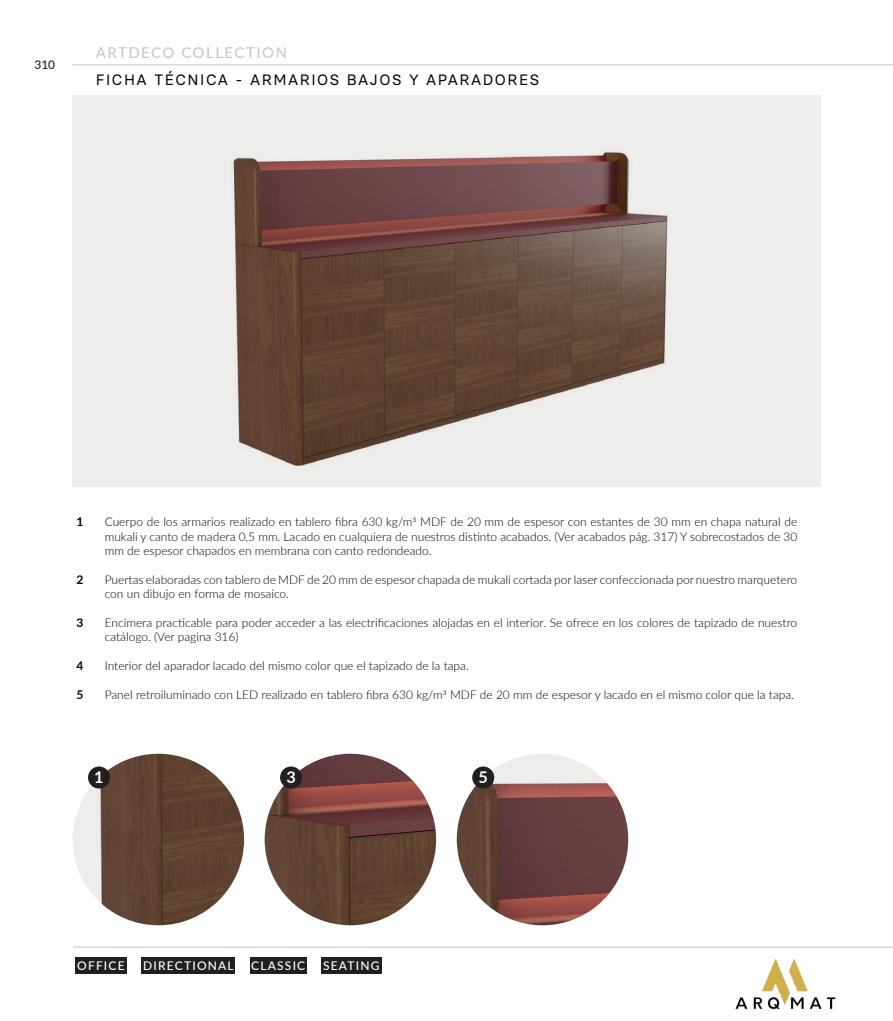
<style>
.page{position:relative;width:893px;height:1021px;background:#fff}
.page>*{position:absolute;margin:0;border:0;box-sizing:border-box;transform-origin:0 0}
.t1{font:700 16.2px "Lato";color:#fff}
.t2{font:15px "Basier Square";letter-spacing:.1em;color:#000}
.t3{font:500 15px "Lato";letter-spacing:.1em;color:#c5cacd}
.t4{font:300 12px/14.4px "Lato";color:#000}
.t5{font:500 12px "Lato";letter-spacing:.1em;color:#fff}
.t6{font:700 12px "Lato";color:#000}
.t7{font:500 12px "Lato";color:#231f20}
</style>
<div class="page">
<img style="left:73px;top:753px;width:171px;height:172px">
<div style="left:88px;top:766px;width:22px;height:22px;background:#231f20;border-radius:50%"></div>
<img style="left:265px;top:753px;width:171px;height:172px">
<div style="left:280px;top:766px;width:22px;height:22px;background:#231f20;border-radius:50%"></div>
<img style="left:457px;top:754px;width:171px;height:171px">
<div style="left:472px;top:766px;width:22px;height:22px;background:#231f20;border-radius:50%"></div>
<div style="left:72px;top:96px;width:749px;height:390px;background:#ededec"></div>
<img style="left:233px;top:151px;width:435px;height:315px">
<hr style="left:72px;top:64px;width:821px;height:1px;background:#c5cacd">
<div style="left:250px;top:957px;width:57px;height:17px;background:#231f20"></div>
<div style="left:141px;top:957px;width:94px;height:17px;background:#231f20"></div>
<hr style="left:73px;top:946px;width:820px;height:1px;background:#c5cacd">
<div style="left:75px;top:957px;width:52px;height:17px;background:#231f20"></div>
<div style="left:321px;top:957px;width:60px;height:17px;background:#231f20"></div>
<img style="left:722px;top:947px;width:130px;height:63px">
<p class="t7" style="left:34px;top:56px;width:22px">310</p>
<p class="t3" style="left:96px;top:42px;width:193px">ARTDECO COLLECTION</p>
<p class="t2" style="left:96px;top:70px;width:445px">FICHA TÉCNICA - ARMARIOS BAJOS Y APARADORES</p>
<p class="t6" style="left:77px;top:513px;width:8px">1</p>
<p class="t6" style="left:77px;top:570px;width:8px">2</p>
<p class="t6" style="left:77px;top:614px;width:8px">3</p>
<p class="t6" style="left:77px;top:657px;width:8px">4</p>
<p class="t6" style="left:77px;top:686px;width:8px">5</p>
<p class="t4" style="left:105px;top:514px;width:694px;text-align:justify">Cuerpo de los armarios realizado en tablero fibra 630 kg/m3 MDF de 20 mm de espesor con estantes de 30 mm en chapa natural de mukali y canto de madera 0,5 mm. Lacado en cualquiera de nuestros distinto acabados. (Ver acabados pág. 317) Y sobrecostados de 30 mm de espesor chapados en membrana con canto redondeado.</p>
<p class="t4" style="left:105px;top:572px;width:694px">Puertas elaboradas con tablero de MDF de 20 mm de espesor chapada de mukali cortada por laser confeccionada por nuestro marquetero con un dibujo en forma de mosaico.</p>
<p class="t4" style="left:105px;top:615px;width:694px">Encimera practicable para poder acceder a las electrificaciones alojadas en el interior. Se ofrece en los colores de tapizado de nuestro catálogo. (Ver pagina 316)</p>
<p class="t4" style="left:105px;top:658px;width:366px">Interior del aparador lacado del mismo color que el tapizado de la tapa.</p>
<p class="t4" style="left:105px;top:687px;width:691px">Panel retroiluminado con LED realizado en tablero fibra 630 kg/m3 MDF de 20 mm de espesor y lacado en el mismo color que la tapa.</p>
<h1 class="t1" style="left:94px;top:765px;width:11px">1</h1>
<h1 class="t1" style="left:286px;top:765px;width:11px">3</h1>
<h1 class="t1" style="left:478px;top:765px;width:11px">5</h1>
<p class="t5" style="left:77px;top:957px;width:49px">OFFICE</p>
<p class="t5" style="left:143px;top:957px;width:92px">DIRECTIONAL</p>
<p class="t5" style="left:251px;top:957px;width:56px">CLASSIC</p>
<p class="t5" style="left:323px;top:957px;width:58px">SEATING</p>
</div>
